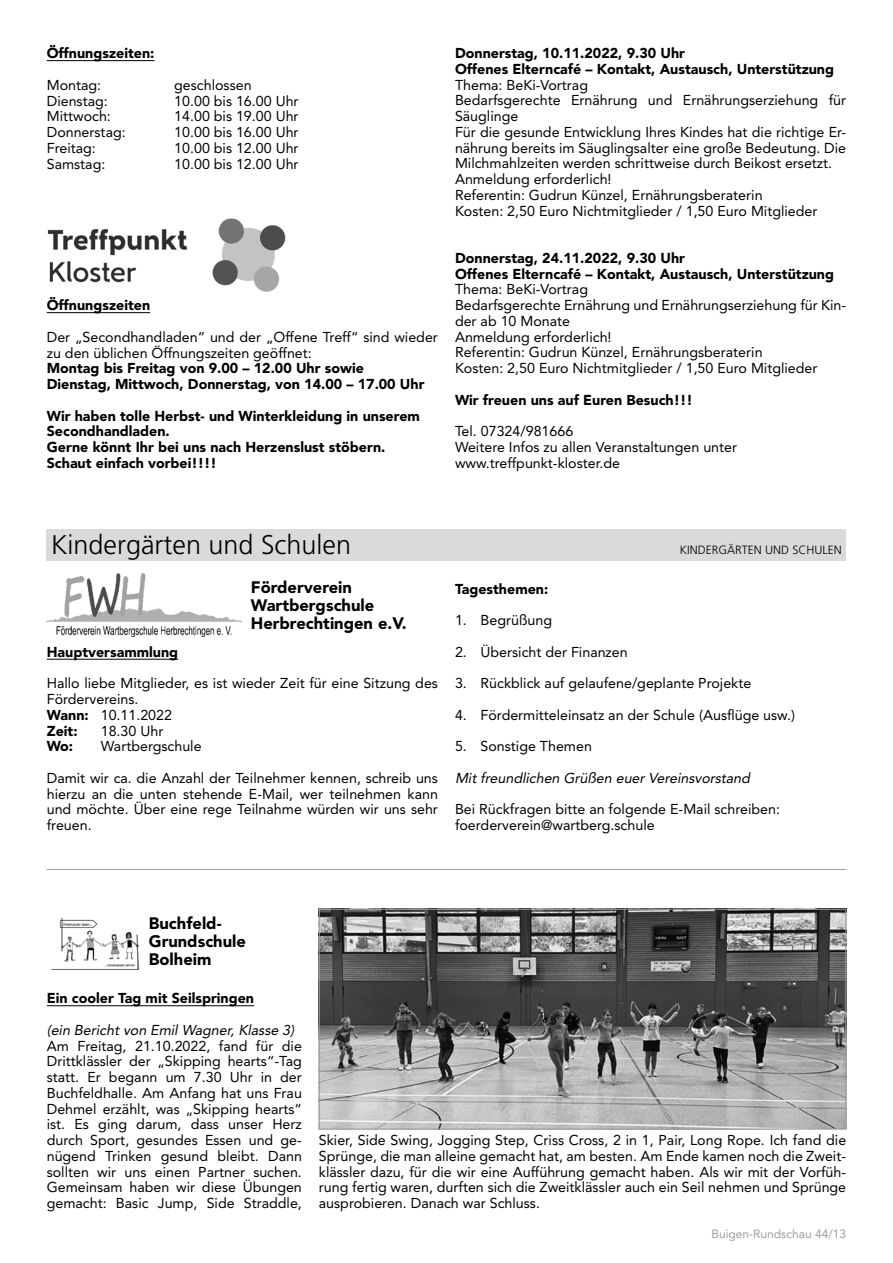
<style>
.page{position:relative;width:893px;height:1263px;background:#fff}
.page>*{position:absolute;margin:0;border:0;box-sizing:border-box;transform-origin:0 0}
.t1{font:300 27px "Frutiger";color:#000}
.t2{font:900 16.5px/18px "Avenir";color:#000}
.t3{font:14.25px/15.8px "Avenir";color:#000}
.t4{font:900 14.25px/15.8px "Avenir";color:#000}
.t5{font:italic 14.25px "Avenir";color:#000}
.t6{font:300 12px "Frutiger";color:#000}
.t7{font:12px "Avenir";color:#9d9d9c}
.s1{font-weight:900}
</style>
<div class="page">
<hr style="left:47px;top:60px;width:107px;height:1px;background:#000">
<hr style="left:47px;top:312px;width:103px;height:1px;background:#000">
<img style="left:47px;top:218px;width:239px;height:74px">
<div style="left:47px;top:529px;width:799px;height:32px;background:#dadada"></div>
<hr style="left:47px;top:1005px;width:207px;height:1px;background:#000">
<hr style="left:47px;top:659px;width:131px;height:1px;background:#000">
<img style="left:47px;top:573px;width:195px;height:64px">
<img style="left:321px;top:911px;width:523px;height:216px">
<div style="left:319px;top:909px;width:527px;height:220px;border:1px solid #9d9d9c"></div>
<img style="left:59px;top:918px;width:79px;height:51px">
<hr style="left:47px;top:869px;width:799px;height:1px;background:#9d9d9c">
<p class="t4" style="left:47px;top:45px;width:109px">Öffnungszeiten:</p>
<p class="t3" style="left:47px;top:77px;width:56px">Montag:</p>
<p class="t3" style="left:174px;top:77px;width:79px">geschlossen</p>
<p class="t3" style="left:47px;top:93px;width:62px">Dienstag:</p>
<p class="t3" style="left:174px;top:93px;width:126px">10.00 bis 16.00 Uhr</p>
<p class="t3" style="left:47px;top:108px;width:66px">Mittwoch:</p>
<p class="t3" style="left:174px;top:108px;width:126px">14.00 bis 19.00 Uhr</p>
<p class="t3" style="left:47px;top:124px;width:80px">Donnerstag:</p>
<p class="t3" style="left:174px;top:124px;width:126px">10.00 bis 16.00 Uhr</p>
<p class="t3" style="left:47px;top:140px;width:51px">Freitag:</p>
<p class="t3" style="left:174px;top:140px;width:126px">10.00 bis 12.00 Uhr</p>
<p class="t3" style="left:47px;top:156px;width:60px">Samstag:</p>
<p class="t3" style="left:174px;top:156px;width:126px">10.00 bis 12.00 Uhr</p>
<p class="t4" style="left:47px;top:297px;width:105px">Öffnungszeiten</p>
<p class="t3" style="left:47px;top:329px;width:393px">Der „Secondhandladen“ und der „Offene Treff“ sind wieder zu den üblichen Öffnungszeiten geöffnet:</p>
<p class="t4" style="left:47px;top:360px;width:379px">Montag bis Freitag von 9.00 – 12.00 Uhr sowie<br>Dienstag, Mittwoch, Donnerstag, von 14.00 – 17.00 Uhr</p>
<p class="t4" style="left:47px;top:408px;width:375px">Wir haben tolle Herbst- und Winterkleidung in unserem Secondhandladen.<br>Gerne könnt Ihr bei uns nach Herzenslust stöbern.<br>Schaut einfach vorbei!!!!</p>
<p class="t4" style="left:455px;top:45px;width:381px">Donnerstag, 10.11.2022, 9.30 Uhr<br>Offenes Elterncafé – Kontakt, Austausch, Unterstützung</p>
<p class="t3" style="left:455px;top:77px;width:393px">Thema: BeKi-Vortrag<br>Bedarfsgerechte Ernährung und Ernährungserziehung für Säuglinge<br>Für die gesunde Entwicklung Ihres Kindes hat die richtige Er&shy;nährung bereits im Säuglingsalter eine große Bedeutung. Die Milchmahlzeiten werden schrittweise durch Beikost ersetzt.<br>Anmeldung erforderlich!<br>Referentin: Gudrun Künzel, Ernährungsberaterin<br>Kosten: 2,50 Euro Nichtmitglieder / 1,50 Euro Mitglieder</p>
<p class="t4" style="left:455px;top:250px;width:381px">Donnerstag, 24.11.2022, 9.30 Uhr<br>Offenes Elterncafé – Kontakt, Austausch, Unterstützung</p>
<p class="t3" style="left:455px;top:282px;width:393px">Thema: BeKi-Vortrag<br>Bedarfsgerechte Ernährung und Ernährungserziehung für Kin&shy;der ab 10 Monate<br>Anmeldung erforderlich!<br>Referentin: Gudrun Künzel, Ernährungsberaterin<br>Kosten: 2,50 Euro Nichtmitglieder / 1,50 Euro Mitglieder</p>
<p class="t4" style="left:455px;top:392px;width:239px">Wir freuen uns auf Euren Besuch!!!</p>
<p class="t3" style="left:455px;top:423px;width:284px">Tel. 07324/981666<br>Weitere Infos zu allen Veranstaltungen unter www.treffpunkt-kloster.de</p>
<h1 class="t1" style="left:51px;top:529px;width:302px">Kindergärten und Schulen</h1>
<p class="t6" style="left:680px;top:543px;width:164px">KINDERGÄRTEN UND SCHULEN</p>
<p class="t2" style="left:251px;top:578px;width:157px">Förderverein<br>Wartbergschule<br>Herbrechtingen e.V.</p>
<p class="t4" style="left:47px;top:644px;width:133px">Hauptversammlung</p>
<p class="t3" style="left:47px;top:675px;width:393px">Hallo liebe Mitglieder, es ist wieder Zeit für eine Sitzung des<br>Fördervereins.<br><span class="s1">Wann:</span> 10.11.2022<br><span class="s1">Zeit:</span></p>
<p class="t3" style="left:101px;top:723px;width:64px">18.30 Uhr</p>
<p class="t4" style="left:47px;top:738px;width:28px">Wo:</p>
<p class="t3" style="left:101px;top:738px;width:102px">Wartbergschule</p>
<p class="t3" style="left:47px;top:770px;width:393px;text-align:justify">Damit wir ca. die Anzahl der Teilnehmer kennen, schreib uns hierzu an die unten stehende E-Mail, wer teilnehmen kann und möchte. Über eine rege Teilnahme würden wir uns sehr freuen.</p>
<p class="t4" style="left:455px;top:581px;width:95px">Tagesthemen:</p>
<p class="t3" style="left:455px;top:612px;width:99px">1. Begrüßung</p>
<p class="t3" style="left:455px;top:644px;width:174px">2. Übersicht der Finanzen</p>
<p class="t3" style="left:455px;top:675px;width:298px">3. Rückblick auf gelaufene/geplante Projekte</p>
<p class="t3" style="left:455px;top:707px;width:341px">4. Fördermitteleinsatz an der Schule (Ausflüge usw.)</p>
<p class="t3" style="left:455px;top:739px;width:138px">5. Sonstige Themen</p>
<p class="t5" style="left:455px;top:770px;width:299px">Mit freundlichen Grüßen euer Vereinsvorstand</p>
<p class="t3" style="left:455px;top:801px;width:326px">Bei Rückfragen bitte an folgende E-Mail schreiben: foerderverein@wartberg.schule</p>
<p class="t2" style="left:149px;top:914px;width:99px">Buchfeld-<br>Grundschule<br>Bolheim</p>
<p class="t4" style="left:47px;top:990px;width:209px">Ein cooler Tag mit Seilspringen</p>
<p class="t5" style="left:47px;top:1022px;width:252px">(ein Bericht von Emil Wagner, Klasse 3)</p>
<p class="t3" style="left:47px;top:1038px;width:257px;text-align:justify">Am Freitag, 21.10.2022, fand für die Drittklässler der „Skipping hearts“-Tag statt. Er begann um 7.30 Uhr in der Buchfeldhalle. Am Anfang hat uns Frau Dehmel erzählt, was „Skipping hearts“ ist. Es ging darum, dass unser Herz durch Sport, gesundes Essen und ge&shy;nügend Trinken gesund bleibt. Dann sollten wir uns einen Partner suchen.<br>Gemeinsam haben wir diese Übungen gemacht: Basic Jump, Side Straddle,</p>
<p class="t3" style="left:319px;top:1132px;width:529px;text-align:justify">Skier, Side Swing, Jogging Step, Criss Cross, 2 in 1, Pair, Long Rope. Ich fand die Sprünge, die man alleine gemacht hat, am besten. Am Ende kamen noch die Zweit&shy;klässler dazu, für die wir eine Aufführung gemacht haben. Als wir mit der Vorfüh&shy;rung fertig waren, durften sich die Zweitklässler auch ein Seil nehmen und Sprünge ausprobieren. Danach war Schluss.</p>
<p class="t7" style="left:711px;top:1227px;width:136px">Buigen-Rundschau 44/13</p>
</div>
